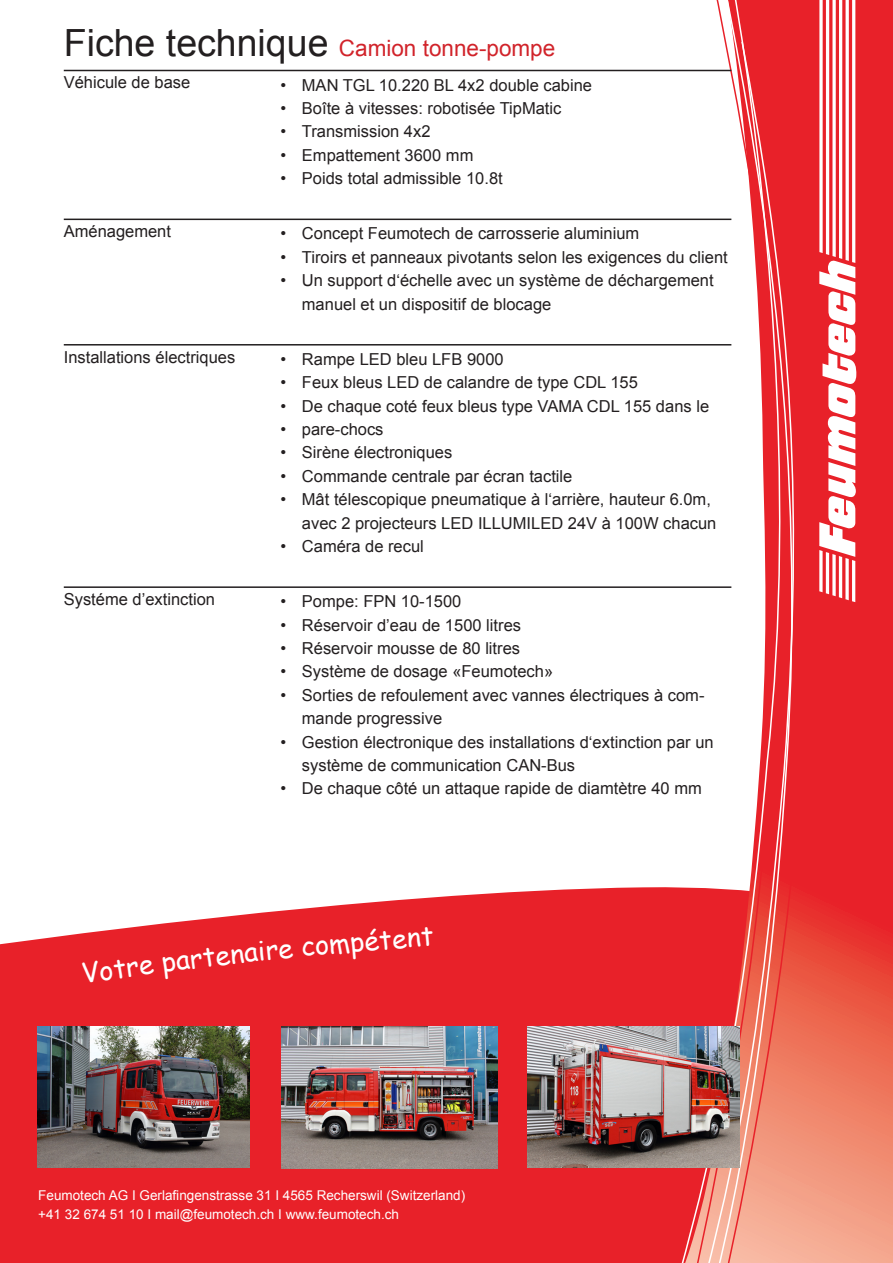
<style>
.page{position:relative;width:893px;height:1263px;background:#fff}
.page>*{position:absolute;margin:0;border:0;box-sizing:border-box;transform-origin:0 0}
.t1{font:27px "Comic Sans MS";color:#fff}
.Titel_1{font:22.5px "Arial";color:#d1232a}
.Titel_2{font:16.5px/23.4px "Arial";color:#231f20}
.t2{font:13.5px/19.2px "Arial";color:#fff}
.s1{font-size:37.5px;color:#231f20}
</style>
<div class="page">
<svg style="left:0;top:887px;width:677px;height:376px;background:#e9343b"></svg>
<svg style="left:813px;top:0;width:80px;height:1263px;background:#ea3e3c"></svg>
<svg style="left:806px;top:0;width:7px;height:1263px;background:#e93a39"></svg>
<svg style="left:677px;top:69px;width:25px;height:1194px"></svg>
<svg style="left:702px;top:40px;width:106px;height:1223px"></svg>
<svg style="left:714px;top:0;width:92px;height:1263px"></svg>
<svg style="left:819px;top:0;width:37px;height:602px"></svg>
<img style="left:527px;top:1027px;width:213px;height:140px">
<img style="left:282px;top:1027px;width:215px;height:141px">
<img style="left:37px;top:1027px;width:213px;height:140px">
<hr style="left:64px;top:70px;width:667px;height:1px;background:#231f20">
<hr style="left:64px;top:219px;width:667px;height:1px;background:#231f20">
<hr style="left:64px;top:344px;width:667px;height:1px;background:#231f20">
<hr style="left:64px;top:586px;width:667px;height:2px;background:#231f20">
<p class="Titel_1" style="left:64px;top:34px;width:493px"><span class="s1">Fiche technique</span> Camion tonne-pompe</p>
<p class="Titel_2" style="left:64px;top:71px;width:128px">Véhicule de base</p>
<p class="Titel_2" style="left:281px;top:73px;width:313px">• MAN TGL 10.220 BL 4x2 double cabine</p>
<p class="Titel_2" style="left:281px;top:97px;width:282px">• Boîte à vitesses: robotisée TipMatic</p>
<p class="Titel_2" style="left:281px;top:120px;width:151px">• Transmission 4x2</p>
<p class="Titel_2" style="left:281px;top:143px;width:194px">• Empattement 3600 mm</p>
<p class="Titel_2" style="left:281px;top:167px;width:224px">• Poids total admissible 10.8t</p>
<p class="Titel_2" style="left:64px;top:220px;width:109px">Aménagement</p>
<p class="Titel_2" style="left:281px;top:222px;width:360px">• Concept Feumotech de carrosserie aluminium</p>
<p class="Titel_2" style="left:281px;top:246px;width:449px">• Tiroirs et panneaux pivotants selon les exigences du client</p>
<p class="Titel_2" style="left:302px;top:269px;width:413px;text-indent:-21px">• Un support d‘échelle avec un système de déchargement manuel et un dispositif de blocage</p>
<p class="Titel_2" style="left:64px;top:345px;width:173px">Installations électriques</p>
<p class="Titel_2" style="left:281px;top:348px;width:225px">• Rampe LED bleu LFB 9000</p>
<p class="Titel_2" style="left:281px;top:371px;width:359px">• Feux bleus LED de calandre de type CDL 155</p>
<p class="Titel_2" style="left:281px;top:394px;width:430px">• De chaque coté feux bleus type VAMA CDL 155 dans le</p>
<p class="Titel_2" style="left:281px;top:418px;width:104px">• pare-chocs</p>
<p class="Titel_2" style="left:281px;top:441px;width:173px">• Sirène électroniques</p>
<p class="Titel_2" style="left:281px;top:464px;width:293px">• Commande centrale par écran tactile</p>
<p class="Titel_2" style="left:302px;top:488px;width:416px;text-indent:-21px">• Mât télescopique pneumatique à l‘arrière, hauteur 6.0m, avec 2 projecteurs LED ILLUMILED 24V à 100W chacun</p>
<p class="Titel_2" style="left:281px;top:535px;width:145px">• Caméra de recul</p>
<p class="Titel_2" style="left:64px;top:588px;width:153px">Systéme d’extinction</p>
<p class="Titel_2" style="left:281px;top:590px;width:182px">• Pompe: FPN 10-1500</p>
<p class="Titel_2" style="left:281px;top:613px;width:242px">• Réservoir d’eau de 1500 litres</p>
<p class="Titel_2" style="left:281px;top:637px;width:241px">• Réservoir mousse de 80 litres</p>
<p class="Titel_2" style="left:281px;top:660px;width:274px">• Système de dosage «Feumotech»</p>
<p class="Titel_2" style="left:302px;top:683px;width:404px;text-indent:-21px">• Sorties de refoulement avec vannes électriques à com&shy;mande progressive</p>
<p class="Titel_2" style="left:302px;top:730px;width:413px;text-indent:-21px">• Gestion électronique des installations d‘extinction par un système de communication CAN-Bus</p>
<p class="Titel_2" style="left:281px;top:777px;width:423px">• De chaque côté un attaque rapide de diamtètre 40 mm</p>
<h1 class="t1" style="left:313px;top:925px;width:66px;rotate:-5deg">ompé</h1>
<h1 class="t1" style="left:378px;top:920px;width:56px;rotate:-4deg">tent</h1>
<h1 class="t1" style="left:79px;top:954px;width:74px;rotate:-8deg">Votre</h1>
<h1 class="t1" style="left:159px;top:943px;width:70px;rotate:-7deg">parte</h1>
<h1 class="t1" style="left:228px;top:934px;width:87px;rotate:-6deg">naire c</h1>
<p class="t2" style="left:38px;top:1185px;width:428px">Feumotech AG I Gerlafingenstrasse 31 I 4565 Recherswil (Switzerland) +41 32 674 51 10 I mail@feumotech.ch I www.feumotech.ch</p>
</div>
